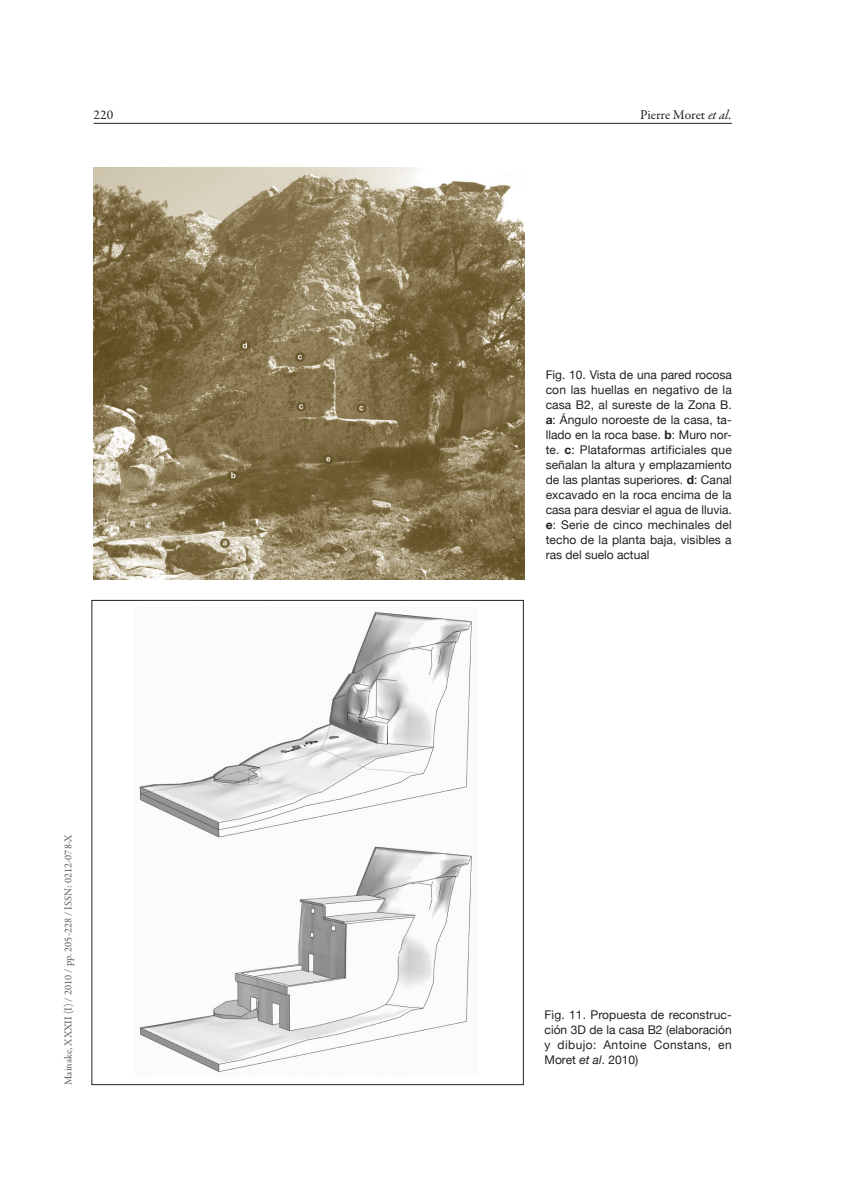
<style>
.page{position:relative;width:851px;height:1191px;background:#fff}
.page>*{position:absolute;margin:0;border:0;box-sizing:border-box;transform-origin:0 0}
.t1{font:13.5px "Garamond Premr Pro";letter-spacing:-.01em;color:#231f20}
.t2{font:12px/15px "Helvetica Neue";letter-spacing:.01em;color:#231f20;text-align:justify}
.t3{font:10.5px "Garamond Premr Pro";color:#57585a}
.s1{font-style:italic}
.s2{font-weight:700}
</style>
<div class="page">
<hr style="left:94px;top:123px;width:637px;height:1px;background:#231f20">
<img style="left:94px;top:167px;width:430px;height:412px">
<img style="left:139px;top:612px;width:333px;height:460px">
<p class="t1" style="left:94px;top:107px;width:21px">220</p>
<p class="t1" style="left:640px;top:107px;width:93px">Pierre Moret <span class="s1">et al.</span></p>
<p class="t2" style="left:545px;top:367px;width:188px">Fig. 10. Vista de una pared rocosa con las huellas en negativo de la casa B2, al sureste de la Zona B. <span class="s2">a</span>: Ángulo noroeste de la casa, ta&shy;llado en la roca base. <span class="s2">b</span>: Muro nor&shy;te. <span class="s2">c</span>: Plataformas artificiales que señalan la altura y emplazamiento de las plantas superiores. <span class="s2">d</span>: Canal excavado en la roca encima de la casa para desviar el agua de lluvia. <span class="s2">e</span>: Serie de cinco mechinales del techo de la planta baja, visibles a ras del suelo actual</p>
<p class="t3" style="left:62px;top:1084px;width:252px;rotate:-90deg">Mainake, XXXII (I) / 2010 / pp. 205-228 / ISSN: 0212-078-X</p>
<p class="t2" style="left:544px;top:1006px;width:189px">Fig. 11. Propuesta de reconstruc&shy;ción 3D de la casa B2 (elaboración y dibujo: Antoine Constans, en Moret <span class="s1">et al</span>. 2010)</p>
</div>
